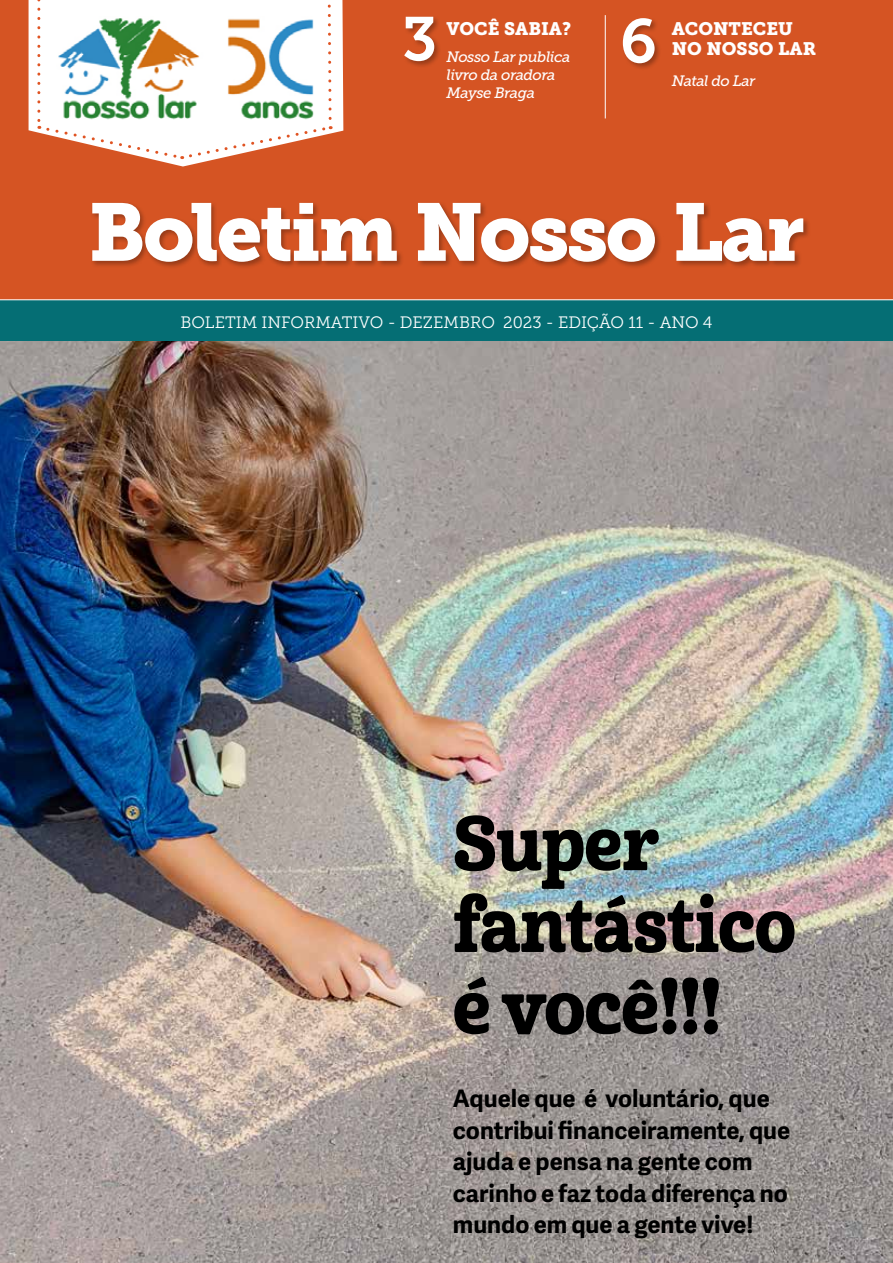
<style>
.page{position:relative;width:893px;height:1263px;background:#fff}
.page>*{position:absolute;margin:0;border:0;box-sizing:border-box;transform-origin:0 0}
.t1{font:81px "Museo Slab 900";letter-spacing:-.03em;color:#fff}
.t2{font:75px/81.8px "Cabrito Con Ex B";letter-spacing:-.01em;color:#000}
.t3{font:61.5px "Museo Slab 700";color:#fff}
.t4{font:700 24px/31.5px "Adelle Sans";color:#000}
.t5{font:18px/19.5px "Museo Slab 900";color:#fff}
.t6{font:16.5px "Museo Slab 300";color:#fff}
.t7{font:italic 15px/18px "Museo Slab 500";letter-spacing:-.03em;color:#fff}
</style>
<div class="page">
<div style="left:0;top:0;width:893px;height:300px;background:#d55423"></div>
<div style="left:0;top:299px;width:893px;height:42px;background:#056e74"></div>
<div style="left:91px;top:201px;width:719px;height:68px;background:#000;opacity:.3"></div>
<div style="left:403px;top:15px;width:39px;height:53px;background:#000;opacity:.3"></div>
<div style="left:621px;top:17px;width:41px;height:54px;background:#000;opacity:.3"></div>
<svg style="left:29px;top:0;width:314px;height:167px"></svg>
<svg style="left:37px;top:0;width:296px;height:160px"></svg>
<hr style="left:605px;top:15px;width:1px;height:103px;background:#fff">
<img style="left:57px;top:17px;width:258px;height:102px">
<img style="left:0;top:341px;width:893px;height:922px">
<h3 class="t3" style="left:402px;top:4px;width:37px">3</h3>
<h3 class="t3" style="left:620px;top:6px;width:39px">6</h3>
<p class="t5" style="left:446px;top:19px;width:126px">VOCÊ SABIA?</p>
<p class="t7" style="left:446px;top:47px;width:125px">Nosso Lar publica livro da oradora<br>Mayse Braga</p>
<p class="t5" style="left:672px;top:19px;width:146px">ACONTECEU<br>NO NOSSO LAR</p>
<p class="t7" style="left:672px;top:71px;width:85px">Natal do Lar</p>
<h1 class="t1" style="left:88px;top:185px;width:718px">Boletim Nosso Lar</h1>
<p class="t6" style="left:180px;top:314px;width:534px">BOLETIM INFORMATIVO - DEZEMBRO 2023 - EDIÇÃO 11 - ANO 4</p>
<h2 class="t2" style="left:453px;top:804px;width:345px">Super fantástico é você!!!</h2>
<p class="t4" style="left:453px;top:1082px;width:339px">Aquele que é voluntário, que contribui financeiramente, que ajuda e pensa na gente com carinho e faz toda diferença no mundo em que a gente vive!</p>
</div>
